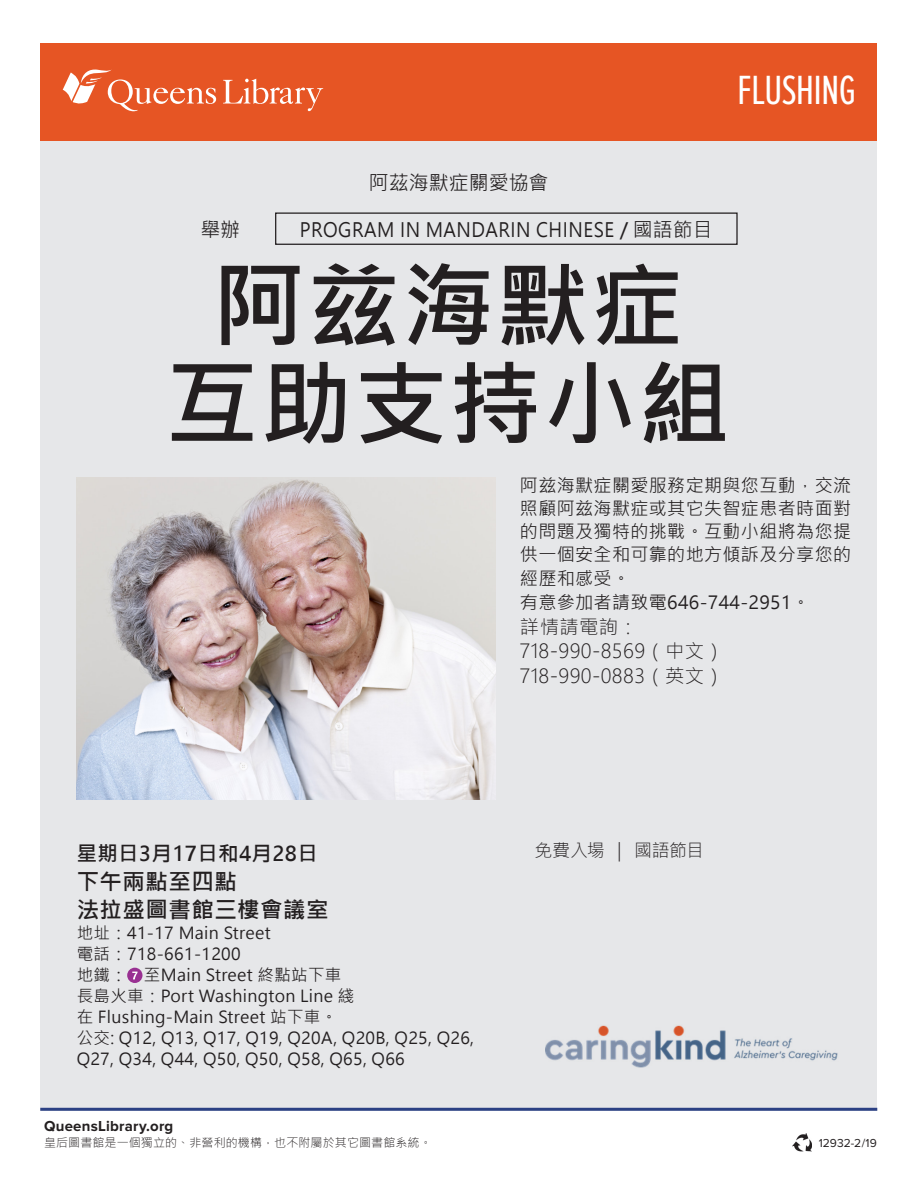
<style>
.page{position:relative;width:918px;height:1188px;background:#fff}
.page>*{position:absolute;margin:0;border:0;box-sizing:border-box;transform-origin:0 0}
.address{font:92.55px "Microsoft Jheng Hei UI Bold";letter-spacing:.02em;color:#231f20}
.category_name{font:42.3px "Proxima Nova Ex Cn";letter-spacing:-.02em;color:#fff}
.address-2{font:22.5px "Microsoft Jheng Hei UI Bold";letter-spacing:.02em;color:#231f20}
.address-3{font:20.4px "Microsoft Jheng Hei UI Bold";letter-spacing:.02em;color:#231f20}
.t1{font:19.95px "Microsoft Jheng Hei UI Regular";color:#231f20}
.t2{font:19.8px "Microsoft Jheng Hei UI Regular";letter-spacing:.03em;color:#231f20;scale:.91 1}
.address-4{font:19.35px "Microsoft Jheng Hei UI Light";letter-spacing:.02em;color:#231f20}
.address-5{font:18px/23.2px "Microsoft Jheng Hei UI Regular";letter-spacing:.02em;color:#231f20;text-align:justify}
._1BODY{font:18px "Microsoft Jheng Hei UI Light";letter-spacing:-.025em;color:#231f20}
.address-6{font:16.5px/21px "Microsoft Jheng Hei UI Regular";letter-spacing:.02em;color:#231f20}
.Footer_-_URL{font:700 15px "Proxima Nova";letter-spacing:.015em;color:#231f20}
.Footer_-_Secondary_T{font:12px "Microsoft Jheng Hei UI Light";letter-spacing:.01em;color:#231f20}
.Footer_-_Secondary_T-2{font:12px "Proxima Nova";letter-spacing:.005em;color:#231f20}
.s1{font-family:"Microsoft Jheng Hei UI Bold"}
.s2{font-size:19.95px}
</style>
<div class="page">
<div style="left:40px;top:92px;width:837px;height:1019px;background:#e6e7e9"></div>
<div style="left:40px;top:43px;width:837px;height:97px;background:#e65524"></div>
<svg style="left:223px;top:79px;width:100px;height:32px"></svg>
<svg style="left:63px;top:69px;width:153px;height:42px"></svg>
<hr style="left:40px;top:1108px;width:837px;height:3px;background:#2c4184">
<img style="left:77px;top:477px;width:418px;height:323px">
<div style="left:275px;top:212px;width:463px;height:33px;border:1px solid #231f20"></div>
<img style="left:545px;top:1025px;width:293px;height:43px">
<img style="left:792px;top:1133px;width:20px;height:18px">
<div style="left:127px;top:968px;width:15px;height:15px;background:#993092;border-radius:50%"></div>
<svg style="left:132px;top:972px;width:6px;height:7px"></svg>
<p class="t1" style="left:369px;top:170px;width:181px">阿茲海默症關愛協會</p>
<p class="t1" style="left:200px;top:217px;width:41px">舉辦</p>
<p class="t2" style="left:300px;top:217px;width:455px">PROGRAM IN MANDARIN CHINESE <span class="s1">/</span> <span class="s2">國語節目</span></p>
<p class="category_name" style="left:737px;top:66px;width:121px">FLUSHING</p>
<p class="address" style="left:213px;top:248px;width:472px">阿兹海默症</p>
<p class="address" style="left:166px;top:346px;width:566px">互助支持小組</p>
<p class="address-5" style="left:520px;top:474px;width:333px">阿兹海默症關愛服務定期與您互動，交流照顧阿兹海默症或其它失智症患者時面對的問題及獨特的挑戰。互動小組將為您提供一個安全和可靠的地方傾訴及分享您的經歷和感受。</p>
<p class="address-5" style="left:520px;top:591px;width:292px">有意參加者請致電646-744-2951。</p>
<p class="address-4" style="left:520px;top:614px;width:120px">詳情請電詢：</p>
<p class="address-4" style="left:520px;top:639px;width:206px">718-990-8569（中文）</p>
<p class="address-4" style="left:520px;top:663px;width:206px">718-990-0883（英文）</p>
<p class="address-3" style="left:77px;top:841px;width:243px">星期日3月17日和4月28日</p>
<p class="_1BODY" style="left:535px;top:839px;width:171px">免費入場 ｜ 國語節目</p>
<p class="address-2" style="left:77px;top:867px;width:162px">下午兩點至四點</p>
<p class="address-2" style="left:77px;top:896px;width:254px">法拉盛圖書館三樓會議室</p>
<p class="address-6" style="left:77px;top:923px;width:399px">地址：41-17 Main Street<br>電話：718-661-1200<br>地鐵： 至Main Street 終點站下車<br>長島火車：Port Washington Line 綫<br>在 Flushing-Main Street 站下車。<br>公交: Q12, Q13, Q17, Q19, Q20A, Q20B, Q25, Q26,<br>Q27, Q34, Q44, Q50, Q50, Q58, Q65, Q66</p>
<p class="Footer_-_URL" style="left:44px;top:1118px;width:131px">QueensLibrary.org</p>
<p class="Footer_-_Secondary_T" style="left:44px;top:1135px;width:389px">皇后圖書館是一個獨立的、非營利的機構，也不附屬於其它圖書館系統。</p>
<p class="Footer_-_Secondary_T-2" style="left:819px;top:1136px;width:60px">12932-2/19</p>
</div>
